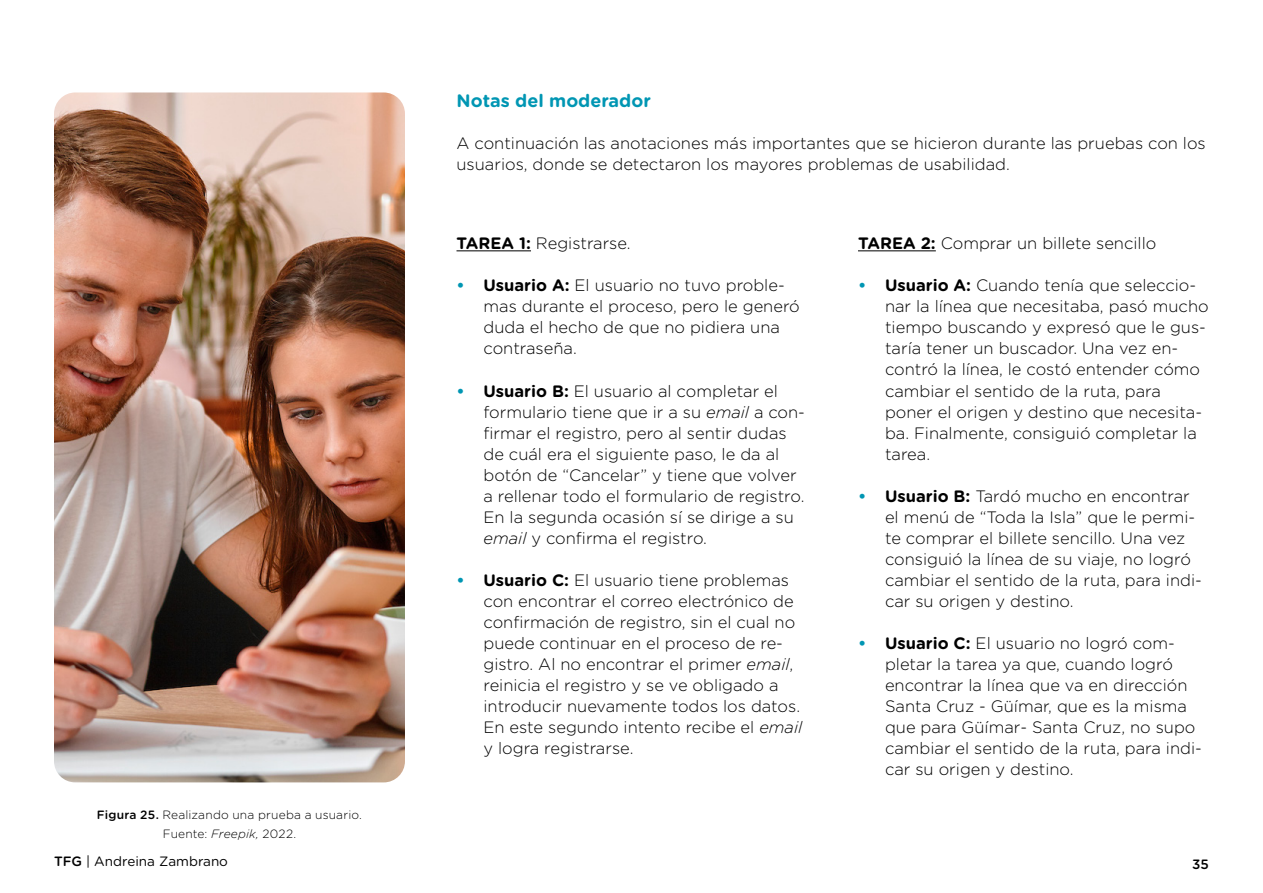
<style>
.page{position:relative;width:1263px;height:893px;background:#fff}
.page>*{position:absolute;margin:0;border:0;box-sizing:border-box;transform-origin:0 0}
.t1{font:700 18px "Gotham Rounded";color:#0096b3}
.t2{font:300 16.5px/21px "Gotham Rounded";color:#000}
.t3{font:13.5px "Gotham Rounded";color:#000}
.t4{font:500 13.5px "Gotham Rounded";color:#000}
.t5{font:300 12px/18.6px "Gotham Rounded";letter-spacing:.015em;color:#000;text-align:center}
.s1{font-weight:500}
.s2{font-style:italic}
.s3{font-weight:700}
.s4{font-weight:700;color:#0096b3}
</style>
<div class="page">
<img style="left:54px;top:92px;width:351px;height:690px">
<hr style="left:456px;top:250px;width:75px;height:1px;background:#000">
<hr style="left:858px;top:250px;width:78px;height:1px;background:#000">
<p class="t1" style="left:456px;top:87px;width:196px">Notas del moderador</p>
<p class="t2" style="left:456px;top:132px;width:751px">A continuación las anotaciones más importantes que se hicieron durante las pruebas con los usuarios, donde se detectaron los mayores problemas de usabilidad.</p>
<p class="t5" style="left:97px;top:805px;width:267px"><span class="s1">Figura 25.</span> Realizando una prueba a usuario.<br>Fuente: <span class="s2">Freepik,</span> 2022.</p>
<p class="t2" style="left:456px;top:232px;width:176px"><span class="s3">TAREA 1:</span> Registrarse.</p>
<p class="t2" style="left:483px;top:274px;width:318px;text-indent:-27px"><span class="s4">•</span> <span class="s3">Usuario A:</span> El usuario no tuvo proble&shy;mas durante el proceso, pero le generó duda el hecho de que no pidiera una contraseña.</p>
<p class="t2" style="left:483px;top:380px;width:323px;text-indent:-27px"><span class="s4">•</span> <span class="s3">Usuario B:</span> El usuario al completar el formulario tiene que ir a su <span class="s2">email</span> a con&shy;firmar el registro, pero al sentir dudas de cuál era el siguiente paso, le da al botón de “Cancelar” y tiene que volver a rellenar todo el formulario de registro.<br>En la segunda ocasión sí se dirige a su <span class="s2">email</span> y confirma el registro.</p>
<p class="t2" style="left:483px;top:569px;width:320px;text-indent:-27px"><span class="s4">•</span> <span class="s3">Usuario C:</span> El usuario tiene problemas con encontrar el correo electrónico de confirmación de registro, sin el cual no puede continuar en el proceso de re&shy;gistro. Al no encontrar el primer <span class="s2">email</span>, reinicia el registro y se ve obligado a introducir nuevamente todos los datos.<br>En este segundo intento recibe el <span class="s2">email </span>y logra registrarse.</p>
<p class="t2" style="left:858px;top:232px;width:300px"><span class="s3">TAREA 2:</span> Comprar un billete sencillo</p>
<p class="t2" style="left:885px;top:274px;width:325px;text-indent:-27px"><span class="s4">•</span> <span class="s3">Usuario A:</span> Cuando tenía que seleccio&shy;nar la línea que necesitaba, pasó mucho tiempo buscando y expresó que le gus&shy;taría tener un buscador. Una vez en&shy;contró la línea, le costó entender cómo cambiar el sentido de la ruta, para poner el origen y destino que necesita&shy;ba. Finalmente, consiguió completar la tarea.</p>
<p class="t2" style="left:885px;top:485px;width:318px;text-indent:-27px"><span class="s4">•</span> <span class="s3">Usuario B:</span> Tardó mucho en encontrar el menú de “Toda la Isla” que le permi&shy;te comprar el billete sencillo. Una vez consiguió la línea de su viaje, no logró cambiar el sentido de la ruta, para indi&shy;car su origen y destino.</p>
<p class="t2" style="left:885px;top:632px;width:318px;text-indent:-27px"><span class="s4">•</span> <span class="s3">Usuario C:</span> El usuario no logró com&shy;pletar la tarea ya que, cuando logró encontrar la línea que va en dirección Santa Cruz - Güímar, que es la misma que para Güímar- Santa Cruz, no supo cambiar el sentido de la ruta, para indi&shy;car su origen y destino.</p>
<p class="t3" style="left:54px;top:852px;width:176px"><span class="s1">TFG</span> | Andreina Zambrano</p>
<p class="t4" style="left:1192px;top:855px;width:18px">35</p>
</div>
